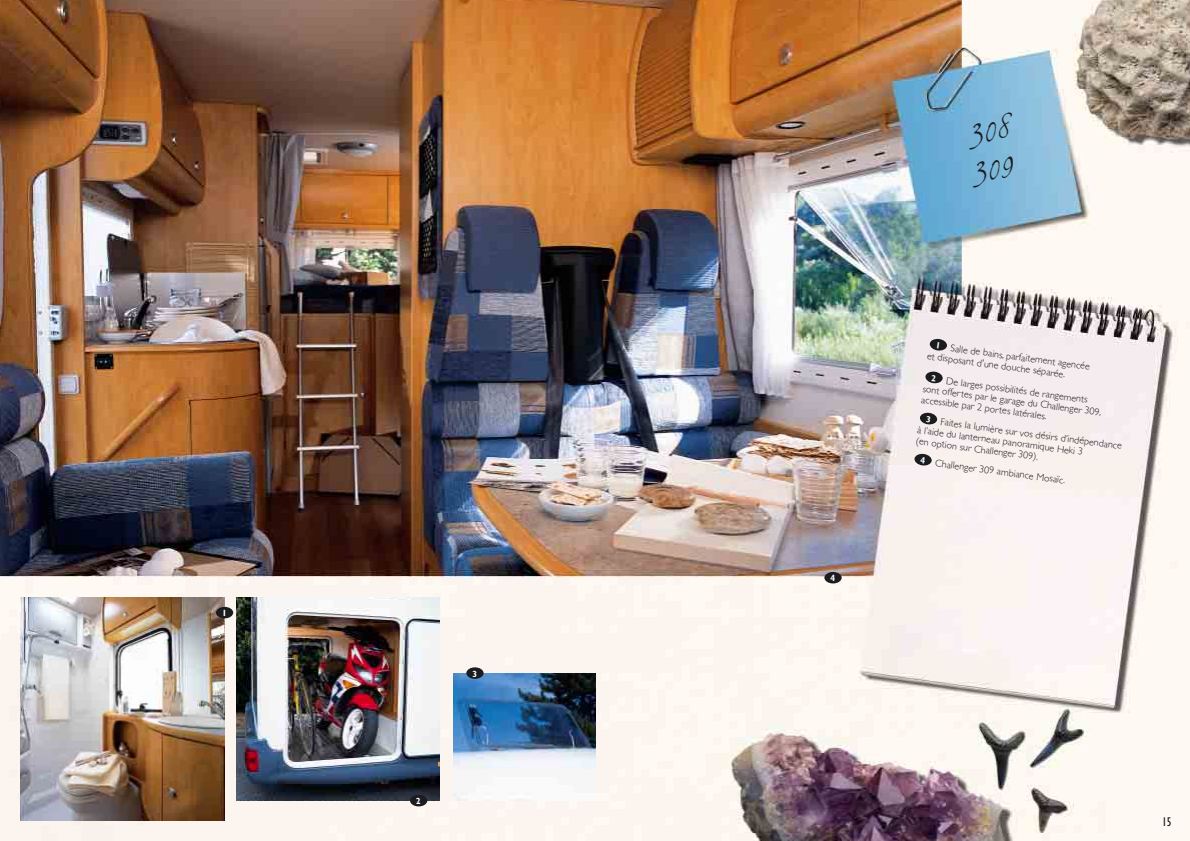
<style>
.page{position:relative;width:1190px;height:841px;background:#fff}
.page>*{position:absolute;margin:0;border:0;box-sizing:border-box;transform-origin:0 0}
.t1{font:italic 28px/38px "Grimshaw Hand ITC";color:#1b1c20}
.t2{font:condensed 13px "Gill Sans";color:#1b1c20}
.t3{font:300 10px/11.2px "Gill Sans";color:#1b1c20}
.t4{font:700 condensed 9px "Gill Sans";color:#fff}
</style>
<div class="page">
<img style="left:0;top:0;width:1190px;height:841px">
<img style="left:21px;top:598px;width:204px;height:223px">
<img style="left:236px;top:598px;width:204px;height:203px">
<img style="left:454px;top:673px;width:141px;height:127px">
<div style="left:216px;top:607px;width:17px;height:11px;background:#1b1c20;border-radius:50%"></div>
<div style="left:824px;top:572px;width:18px;height:11px;background:#1b1c20;border-radius:50%"></div>
<div style="left:410px;top:795px;width:17px;height:11px;background:#1b1c20;border-radius:50%"></div>
<div style="left:466px;top:667px;width:18px;height:12px;background:#1b1c20;border-radius:50%"></div>
<svg style="left:914px;top:453px;width:18px;height:13px"></svg>
<svg style="left:920px;top:412px;width:18px;height:13px"></svg>
<svg style="left:925px;top:371px;width:18px;height:13px"></svg>
<svg style="left:929px;top:338px;width:18px;height:13px"></svg>
<p class="t4" style="left:222px;top:610px;width:6px">1</p>
<p class="t4" style="left:416px;top:798px;width:6px">2</p>
<p class="t4" style="left:473px;top:670px;width:6px">3</p>
<p class="t4" style="left:831px;top:575px;width:6px">4</p>
<h1 class="t1" style="left:964px;top:119px;width:45px;rotate:-12deg">308<br>309</h1>
<p class="t3" style="left:930px;top:340px;width:164px;text-indent:22px;rotate:8deg">Salle de bains, parfaitement agencée et disposant d'une douche séparée.</p>
<p class="t3" style="left:925px;top:373px;width:181px;text-indent:22px;rotate:8deg">De larges possibilités de rangements sont offertes par le garage du Challenger 309, accessible par 2 portes latérales.</p>
<p class="t3" style="left:920px;top:413px;width:206px;text-indent:22px;rotate:8deg">Faites la lumière sur vos désirs d’indépendance à l’aide du lanterneau panoramique Heki 3<br>(en option sur Challenger 309).</p>
<p class="t3" style="left:936px;top:458px;width:133px;rotate:8deg">Challenger 309 ambiance Mosaïc.</p>
<h2 class="t2" style="left:1162px;top:817px;width:11px">15</h2>
</div>
